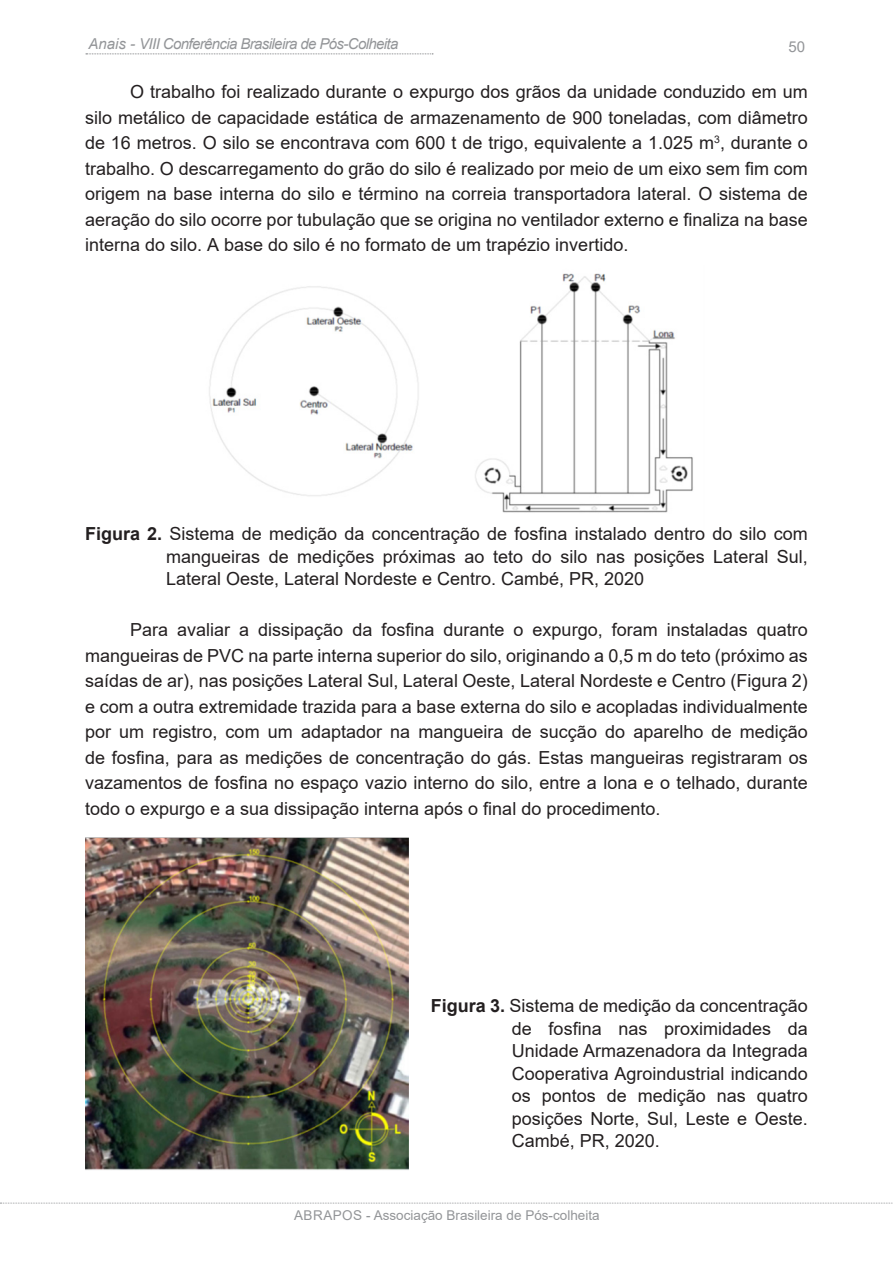
<style>
.page{position:relative;width:893px;height:1263px;background:#fff}
.page>*{position:absolute;margin:0;border:0;box-sizing:border-box;transform-origin:0 0}
._4_CORPO_DE_TEXTO{font:18px/25.5px "Arial";color:#231f20;text-align:justify}
._9_LEGENDA_TAB_FIG{font:18px/22.5px "Arial";color:#231f20;text-align:justify}
.t1{font:italic 15px "Arial";letter-spacing:-.04em;color:#939598}
.t2{font:15px "Arial";color:#939598}
.t3{font:13.5px "Arial";color:#939598}
.s1{font-weight:700}
</style>
<div class="page">
<svg style="left:0;top:1203px;width:893px;height:1px"></svg>
<svg style="left:86px;top:54px;width:347px;height:1px"></svg>
<img style="left:209px;top:273px;width:484px;height:240px">
<img style="left:85px;top:838px;width:323px;height:332px">
<p class="t1" style="left:88px;top:34px;width:312px">Anais - VIII Conferência Brasileira de Pós-Colheita</p>
<p class="t2" style="left:788px;top:36px;width:18px">50</p>
<p class="_4_CORPO_DE_TEXTO" style="left:85px;top:79px;width:724px;text-indent:45px">O trabalho foi realizado durante o expurgo dos grãos da unidade conduzido em um silo metálico de capacidade estática de armazenamento de 900 toneladas, com diâmetro de 16 metros. O silo se encontrava com 600 t de trigo, equivalente a 1.025 m<sup>3</sup>, durante o trabalho. O descarregamento do grão do silo é realizado por meio de um eixo sem fim com origem na base interna do silo e término na correia transportadora lateral. O sistema de aeração do silo ocorre por tubulação que se origina no ventilador externo e finaliza na base interna do silo. A base do silo é no formato de um trapézio invertido.</p>
<p class="_9_LEGENDA_TAB_FIG" style="left:166px;top:523px;width:643px;text-indent:-81px"><span class="s1">Figura 2.</span> Sistema de medição da concentração de fosfina instalado dentro do silo com mangueiras de medições próximas ao teto do silo nas posições Lateral Sul, Lateral Oeste, Lateral Nordeste e Centro. Cambé, PR, 2020</p>
<p class="_4_CORPO_DE_TEXTO" style="left:85px;top:617px;width:724px;text-indent:45px">Para avaliar a dissipação da fosfina durante o expurgo, foram instaladas quatro mangueiras de PVC na parte interna superior do silo, originando a 0,5 m do teto (próximo as saídas de ar), nas posições Lateral Sul, Lateral Oeste, Lateral Nordeste e Centro (Figura 2) e com a outra extremidade trazida para a base externa do silo e acopladas individualmente por um registro, com um adaptador na mangueira de sucção do aparelho de medição de fosfina, para as medições de concentração do gás. Estas mangueiras registraram os vazamentos de fosfina no espaço vazio interno do silo, entre a lona e o telhado, durante todo o expurgo e a sua dissipação interna após o final do procedimento.</p>
<p class="_9_LEGENDA_TAB_FIG" style="left:512px;top:995px;width:298px;text-indent:-81px"><span class="s1">Figura 3.</span> Sistema de medição da concentração de fosfina nas proximidades da Unidade Armazenadora da Integrada Cooperativa Agroindustrial indicando os pontos de medição nas quatro posições Norte, Sul, Leste e Oeste.<br>Cambé, PR, 2020.</p>
<p class="t3" style="left:294px;top:1205px;width:307px">ABRAPOS - Associação Brasileira de Pós-colheita</p>
</div>
